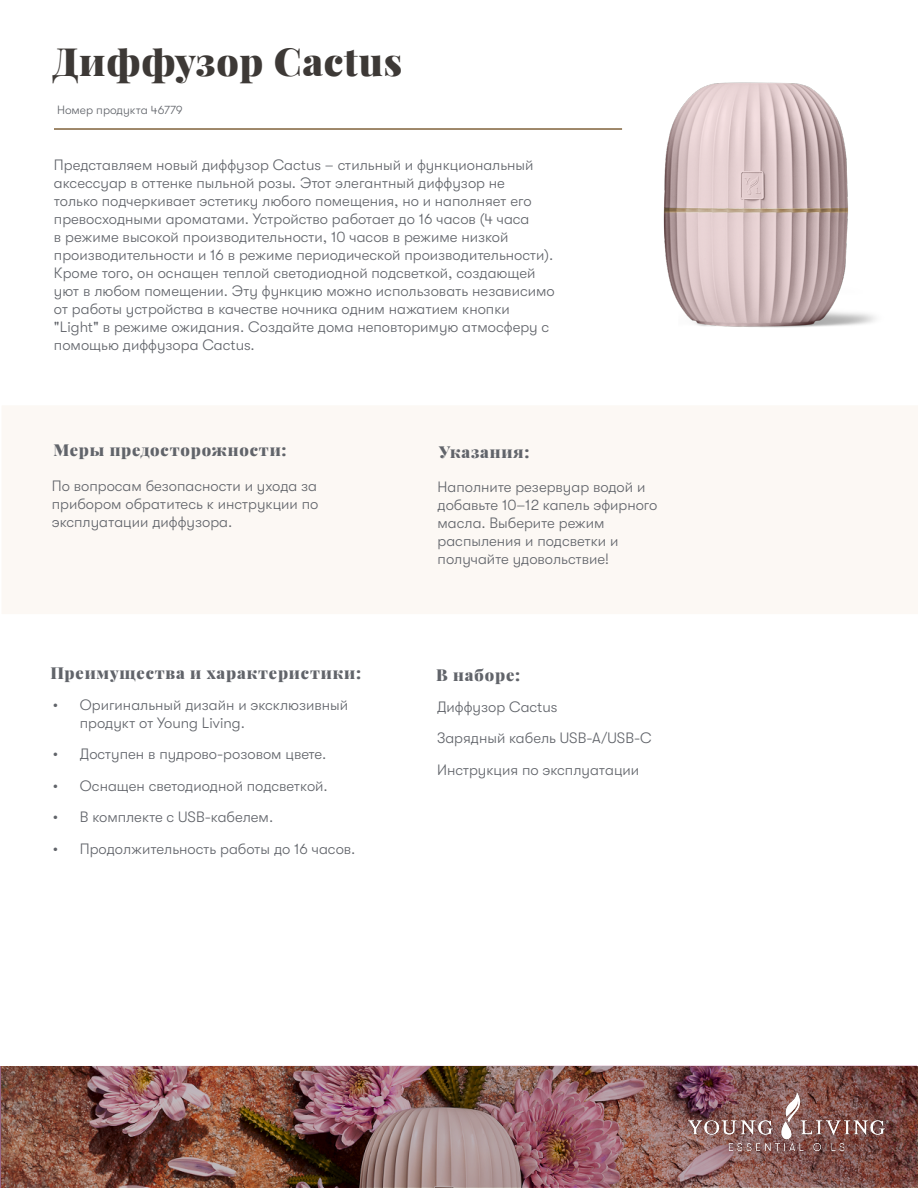
<style>
.page{position:relative;width:918px;height:1188px;background:#fff}
.page>*{position:absolute;margin:0;border:0;box-sizing:border-box;transform-origin:0 0}
.t1{font:900 39px "Playfair Display";letter-spacing:.02em;color:#3d3936}
.t2{font:900 16.5px "Playfair Display";letter-spacing:.05em;color:#61646a}
.t3{font:300 15px/18px "GT Walsheim Pro";color:#61646a}
.t4{font:300 12px "GT Walsheim Pro";color:#61646a}
</style>
<div class="page">
<div style="left:2px;top:406px;width:916px;height:208px;background:#fcf8f4"></div>
<img style="left:1px;top:1066px;width:916px;height:121px">
<img style="left:688px;top:1093px;width:201px;height:58px">
<hr style="left:54px;top:128px;width:568px;height:2px;background:#80623b">
<img style="left:618px;top:82px;width:258px;height:246px">
<h1 class="t1" style="left:52px;top:31px;width:351px">Диффузор Cactus</h1>
<p class="t4" style="left:57px;top:103px;width:127px">Номер продукта 46779</p>
<p class="t3" style="left:54px;top:156px;width:502px">Представляем новый диффузор Cactus – стильный и функциональный аксессуар в оттенке пыльной розы. Этот элегантный диффузор не<br>только подчеркивает эстетику любого помещения, но и наполняет его превосходными ароматами. Устройство работает до 16 часов (4 часа<br>в режиме высокой производительности, 10 часов в режиме низкой производительности и 16 в режиме периодической производительности).<br>Кроме того, он оснащен теплой светодиодной подсветкой, создающей уют в любом помещении. Эту функцию можно использовать независимо от работы устройства в качестве ночника одним нажатием кнопки "Light" в режиме ожидания. Создайте дома неповторимую атмосферу с помощью диффузора Cactus.</p>
<p class="t2" style="left:53px;top:437px;width:235px">Меры предосторожности:</p>
<p class="t2" style="left:439px;top:439px;width:92px">Указания:</p>
<p class="t3" style="left:52px;top:477px;width:268px;text-align:justify">По вопросам безопасности и ухода за прибором обратитесь к инструкции по эксплуатации диффузора.</p>
<p class="t3" style="left:438px;top:478px;width:221px">Наполните резервуар водой и добавьте 10–12 капель эфирного масла. Выберите режим распыления и подсветки и получайте удовольствие!</p>
<p class="t2" style="left:50px;top:660px;width:312px">Преимущества и характеристики:</p>
<p class="t3" style="left:80px;top:696px;width:270px;text-indent:-27px">• Оригинальный дизайн и эксклюзивный продукт от Young Living.</p>
<p class="t3" style="left:53px;top:745px;width:275px">• Доступен в пудрово-розовом цвете.</p>
<p class="t3" style="left:53px;top:777px;width:276px">• Оснащен светодиодной подсветкой.</p>
<p class="t3" style="left:53px;top:808px;width:222px">• В комплекте с USB-кабелем.</p>
<p class="t3" style="left:53px;top:840px;width:304px">• Продолжительность работы до 16 часов.</p>
<p class="t2" style="left:436px;top:661px;width:86px">В наборе:</p>
<p class="t3" style="left:437px;top:691px;width:216px;line-height:31.5px">Диффузор Cactus<br>Зарядный кабель USB-A/USB-C<br>Инструкция по эксплуатации</p>
</div>
